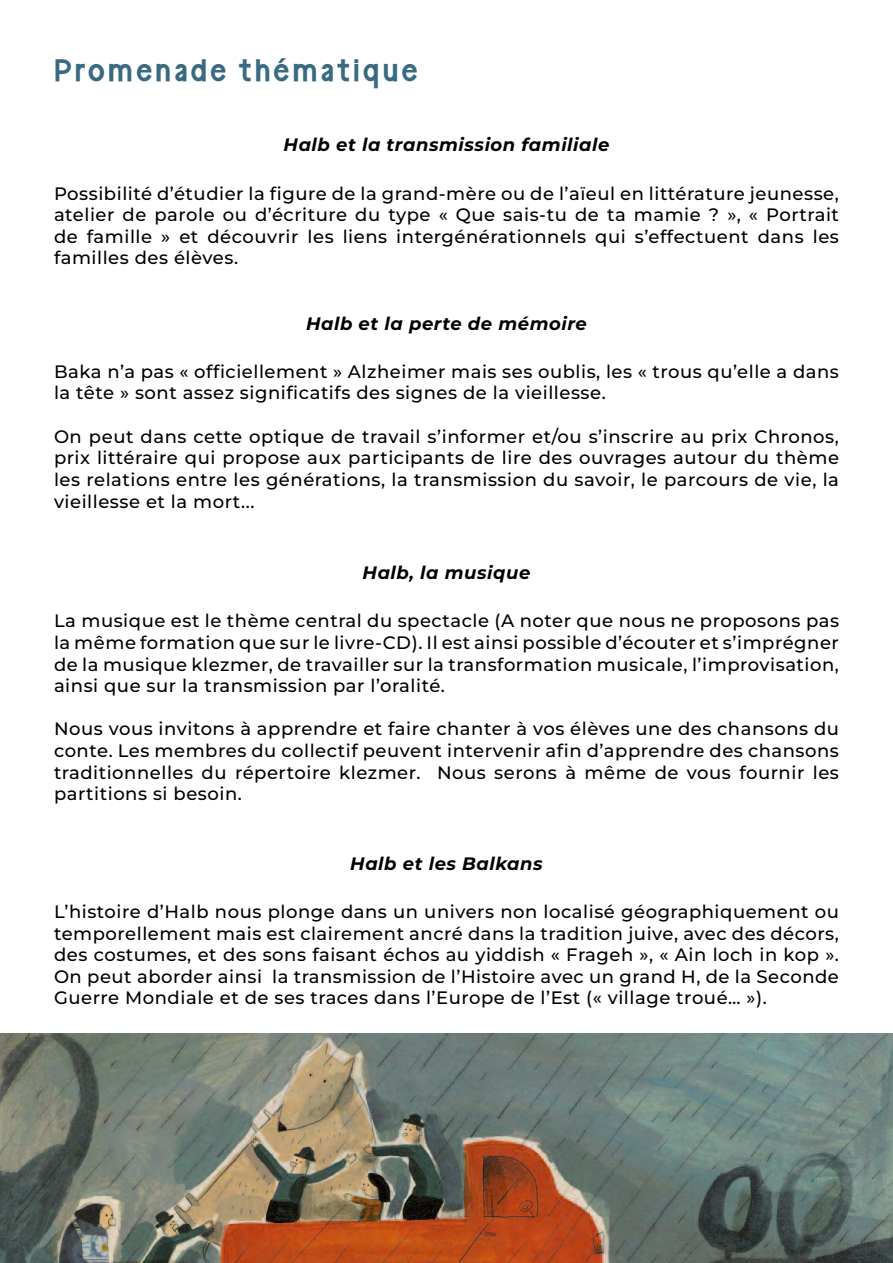
<style>
.page{position:relative;width:893px;height:1263px;background:#fff}
.page>*{position:absolute;margin:0;border:0;box-sizing:border-box;transform-origin:0 0}
.t1{font:700 27px "Paris Van Java";letter-spacing:.12em;color:#396a80}
.t2{font:500 18px/21.6px "Montserrat";letter-spacing:.03em;color:#000;text-align:justify}
.t3{font:italic 700 18px "Montserrat";letter-spacing:.03em;color:#000}
</style>
<div class="page">
<img style="left:0;top:1033px;width:893px;height:230px">
<h1 class="t1" style="left:54px;top:54px;width:365px">Promenade thématique</h1>
<p class="t3" style="left:284px;top:133px;width:327px">Halb et la transmission familiale</p>
<p class="t2" style="left:54px;top:182px;width:786px">Possibilité d’étudier la figure de la grand-mère ou de l’aïeul en littérature jeunesse, atelier de parole ou d’écriture du type « Que sais-tu de ta mamie ? », « Portrait de famille » et découvrir les liens intergénérationnels qui s’effectuent dans les familles des élèves.</p>
<p class="t3" style="left:306px;top:311px;width:282px">Halb et la perte de mémoire</p>
<p class="t2" style="left:54px;top:360px;width:786px">Baka n’a pas « officiellement » Alzheimer mais ses oublis, les « trous qu’elle a dans la tête » sont assez significatifs des signes de la vieillesse.</p>
<p class="t2" style="left:54px;top:425px;width:786px">On peut dans cette optique de travail s’informer et/ou s’inscrire au prix Chronos, prix littéraire qui propose aux participants de lire des ouvrages autour du thème les relations entre les générations, la transmission du savoir, le parcours de vie, la vieillesse et la mort...</p>
<p class="t3" style="left:363px;top:561px;width:169px">Halb, la musique</p>
<p class="t2" style="left:54px;top:610px;width:786px">La musique est le thème central du spectacle (A noter que nous ne proposons pas la même formation que sur le livre-CD). Il est ainsi possible d’écouter et s’imprégner de la musique klezmer, de travailler sur la transformation musicale, l’improvisation, ainsi que sur la transmission par l’oralité.</p>
<p class="t2" style="left:54px;top:718px;width:787px">Nous vous invitons à apprendre et faire chanter à vos élèves une des chansons du conte. Les membres du collectif peuvent intervenir afin d’apprendre des chansons traditionnelles du répertoire klezmer. Nous serons à même de vous fournir les partitions si besoin.</p>
<p class="t3" style="left:350px;top:851px;width:194px">Halb et les Balkans</p>
<p class="t2" style="left:54px;top:900px;width:786px">L’histoire d’Halb nous plonge dans un univers non localisé géographiquement ou temporellement mais est clairement ancré dans la tradition juive, avec des décors, des costumes, et des sons faisant échos au yiddish « Frageh », « Ain loch in kop ».<br>On peut aborder ainsi la transmission de l’Histoire avec un grand H, de la Seconde Guerre Mondiale et de ses traces dans l’Europe de l’Est (« village troué… »).</p>
</div>
